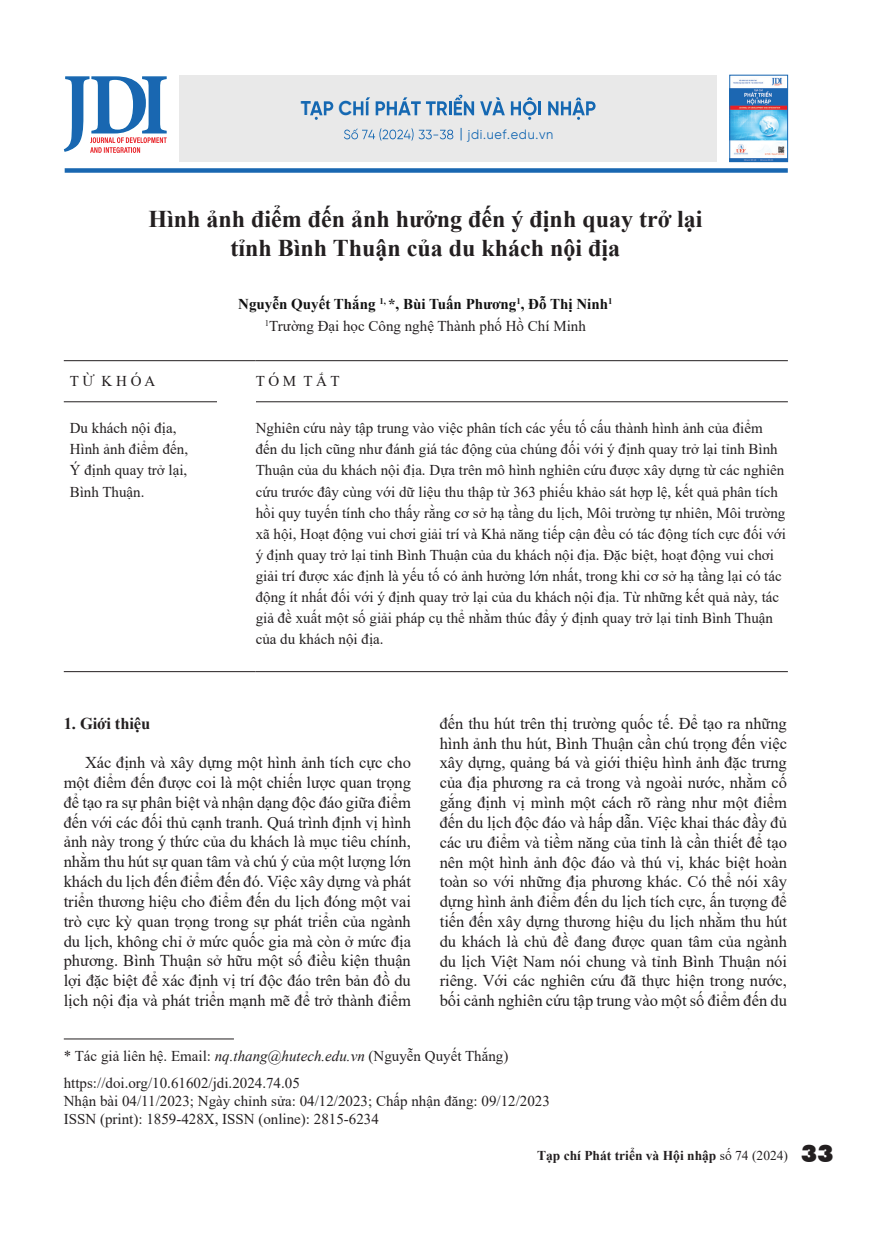
<style>
.page{position:relative;width:872px;height:1234px;background:#fff}
.page>*{position:absolute;margin:0;border:0;box-sizing:border-box;transform-origin:0 0}
.TUA_BAI{font:700 24px "Times New Roman";color:#231f20}
.t1{font:900 24px "Futura BT";color:#231f20}
.t2{font:700 19.95px "SVN Gilroy";color:#1568b2;scale:.95 1}
.t3{font:16.5px/19.8px "Times New Roman";letter-spacing:-.005em;color:#231f20;text-align:justify}
.t4{font:700 16.5px "Times New Roman";letter-spacing:-.005em;color:#231f20}
.TỪ_KHÓA{font:15px/21px "Times New Roman";color:#231f20}
.Chú_thích_tác_giả{font:15px "Times New Roman";color:#231f20}
.tac_gia{font:700 15px "Times New Roman";color:#111}
.TRƯỜNG_HỌC{font:15px "Times New Roman";color:#231f20}
.Tom_tat{font:15px "Times New Roman";color:#231f20}
.t5{font:700 13.5px "Times New Roman";color:#231f20}
.t6{font:13.5px "SVN Gilroy";letter-spacing:.05em;color:#1568b2;scale:.95 1}
.s1{font-style:italic}
.s2{font-weight:400}
</style>
<div class="page">
<svg style="left:63px;top:76px;width:104px;height:77px"></svg>
<img style="left:731px;top:77px;width:55px;height:83px">
<div style="left:65px;top:168px;width:723px;height:5px;background:#1967b1"></div>
<div style="left:180px;top:75px;width:537px;height:86px;background:#e9e9e9"></div>
<svg style="left:310px;top:101px;width:23px;height:19px"></svg>
<svg style="left:353px;top:97px;width:17px;height:18px"></svg>
<svg style="left:376px;top:95px;width:98px;height:20px"></svg>
<svg style="left:480px;top:97px;width:25px;height:18px"></svg>
<svg style="left:511px;top:97px;width:25px;height:23px"></svg>
<hr style="left:538px;top:101px;width:3px;height:14px;background:#1568b2">
<svg style="left:548px;top:97px;width:47px;height:23px"></svg>
<svg style="left:461px;top:128px;width:1px;height:12px"></svg>
<div style="left:729px;top:75px;width:59px;height:87px;border:1px solid #1967b1"></div>
<hr style="left:64px;top:360px;width:192px;height:1px;background:#231f20">
<hr style="left:256px;top:360px;width:532px;height:1px;background:#231f20">
<hr style="left:64px;top:401px;width:192px;height:1px;background:#231f20">
<hr style="left:256px;top:401px;width:532px;height:1px;background:#231f20">
<hr style="left:64px;top:671px;width:192px;height:1px;background:#231f20">
<hr style="left:256px;top:671px;width:532px;height:1px;background:#231f20">
<div style="left:217px;top:380px;width:39px;height:28px;background:#fff"></div>
<hr style="left:64px;top:1038px;width:170px;height:1px;background:#231f20">
<svg style="left:344px;top:128px;width:109px;height:13px"></svg>
<p class="t2" style="left:301px;top:94px;width:12px">T</p>
<p class="t2" style="left:338px;top:94px;width:16px">C</p>
<p class="t6" style="left:467px;top:125px;width:92px">jdi.uef.edu.vn</p>
<p class="TUA_BAI" style="left:148px;top:202px;width:555px">Hình ảnh điểm đến ảnh hưởng đến ý định quay trở lại</p>
<p class="TUA_BAI" style="left:230px;top:230px;width:391px">tỉnh Bình Thuận của du khách nội địa</p>
<p class="tac_gia" style="left:238px;top:293px;width:375px">Nguyễn Quyết Thắng <sup>1,</sup> *, Bùi Tuấn Phương<sup>1</sup>, Đỗ Thị Ninh<sup>1</sup></p>
<p class="TRƯỜNG_HỌC" style="left:265px;top:315px;width:322px"><sup>1</sup>Trường Đại học Công nghệ Thành phố Hồ Chí Minh</p>
<p class="TỪ_KHÓA" style="left:70px;top:370px;width:87px">T Ừ K H Ó A</p>
<p class="Tom_tat" style="left:256px;top:371px;width:85px">T Ó M T Ắ T</p>
<p class="TỪ_KHÓA" style="left:70px;top:417px;width:108px">Du khách nội địa,</p>
<p class="TỪ_KHÓA" style="left:70px;top:438px;width:120px">Hình ảnh điểm đến,</p>
<p class="TỪ_KHÓA" style="left:70px;top:459px;width:119px">Ý định quay trở lại,</p>
<p class="TỪ_KHÓA" style="left:70px;top:480px;width:76px">Bình Thuận.</p>
<p class="TỪ_KHÓA" style="left:256px;top:417px;width:532px">Nghiên cứu này tập trung vào việc phân tích các yếu tố cấu thành hình ảnh của điểm đến du lịch cũng như đánh giá tác động của chúng đối với ý định quay trở lại tỉnh Bình Thuận của du khách nội địa. Dựa trên mô hình nghiên cứu được xây dựng từ các nghiên cứu trước đây cùng với dữ liệu thu thập từ 363 phiếu khảo sát hợp lệ, kết quả phân tích hồi quy tuyến tính cho thấy rằng cơ sở hạ tầng du lịch, Môi trường tự nhiên, Môi trường xã hội, Hoạt động vui chơi giải trí và Khả năng tiếp cận đều có tác động tích cực đối với ý định quay trở lại tỉnh Bình Thuận của du khách nội địa. Đặc biệt, hoạt động vui chơi giải trí được xác định là yếu tố có ảnh hưởng lớn nhất, trong khi cơ sở hạ tầng lại có tác động ít nhất đối với ý định quay trở lại của du khách nội địa. Từ những kết quả này, tác giả đề xuất một số giải pháp cụ thể nhằm thúc đẩy ý định quay trở lại tỉnh Bình Thuận của du khách nội địa.</p>
<p class="t4" style="left:64px;top:711px;width:88px">1. Giới thiệu</p>
<p class="t3" style="left:64px;top:752px;width:349px;text-indent:21px">Xác định và xây dựng một hình ảnh tích cực cho một điểm đến được coi là một chiến lược quan trọng để tạo ra sự phân biệt và nhận dạng độc đáo giữa điểm đến với các đối thủ cạnh tranh. Quá trình định vị hình ảnh này trong ý thức của du khách là mục tiêu chính, nhằm thu hút sự quan tâm và chú ý của một lượng lớn khách du lịch đến điểm đến đó. Việc xây dựng và phát triển thương hiệu cho điểm đến du lịch đóng một vai trò cực kỳ quan trọng trong sự phát triển của ngành du lịch, không chỉ ở mức quốc gia mà còn ở mức địa phương. Bình Thuận sở hữu một số điều kiện thuận lợi đặc biệt để xác định vị trí độc đáo trên bản đồ du lịch nội địa và phát triển mạnh mẽ để trở thành điểm</p>
<p class="t3" style="left:440px;top:712px;width:349px">đến thu hút trên thị trường quốc tế. Để tạo ra những hình ảnh thu hút, Bình Thuận cần chú trọng đến việc xây dựng, quảng bá và giới thiệu hình ảnh đặc trưng của địa phương ra cả trong và ngoài nước, nhằm cố gắng định vị mình một cách rõ ràng như một điểm đến du lịch độc đáo và hấp dẫn. Việc khai thác đầy đủ các ưu điểm và tiềm năng của tỉnh là cần thiết để tạo nên một hình ảnh độc đáo và thú vị, khác biệt hoàn toàn so với những địa phương khác. Có thể nói xây dựng hình ảnh điểm đến du lịch tích cực, ấn tượng để tiến đến xây dựng thương hiệu du lịch nhằm thu hút du khách là chủ đề đang được quan tâm của ngành du lịch Việt Nam nói chung và tỉnh Bình Thuận nói riêng. Với các nghiên cứu đã thực hiện trong nước, bối cảnh nghiên cứu tập trung vào một số điểm đến du</p>
<p class="Chú_thích_tác_giả" style="left:64px;top:1045px;width:446px">* Tác giả liên hệ. Email: <span class="s1">nq.thang@hutech.edu.vn</span> (Nguyễn Quyết Thắng)</p>
<p class="Chú_thích_tác_giả" style="left:64px;top:1072px;width:237px">https://doi.org/10.61602/jdi.2024.74.05</p>
<p class="Chú_thích_tác_giả" style="left:64px;top:1090px;width:487px">Nhận bài 04/11/2023; Ngày chỉnh sửa: 04/12/2023; Chấp nhận đăng: 09/12/2023</p>
<p class="Chú_thích_tác_giả" style="left:64px;top:1108px;width:316px">ISSN (print): 1859-428X, ISSN (online): 2815-6234</p>
<p class="t5" style="left:537px;top:1145px;width:252px">Tạp chí Phát triển và Hội nhập <span class="s2">số 74 (2024)</span></p>
<p class="t1" style="left:800px;top:1138px;width:34px">33</p>
</div>
